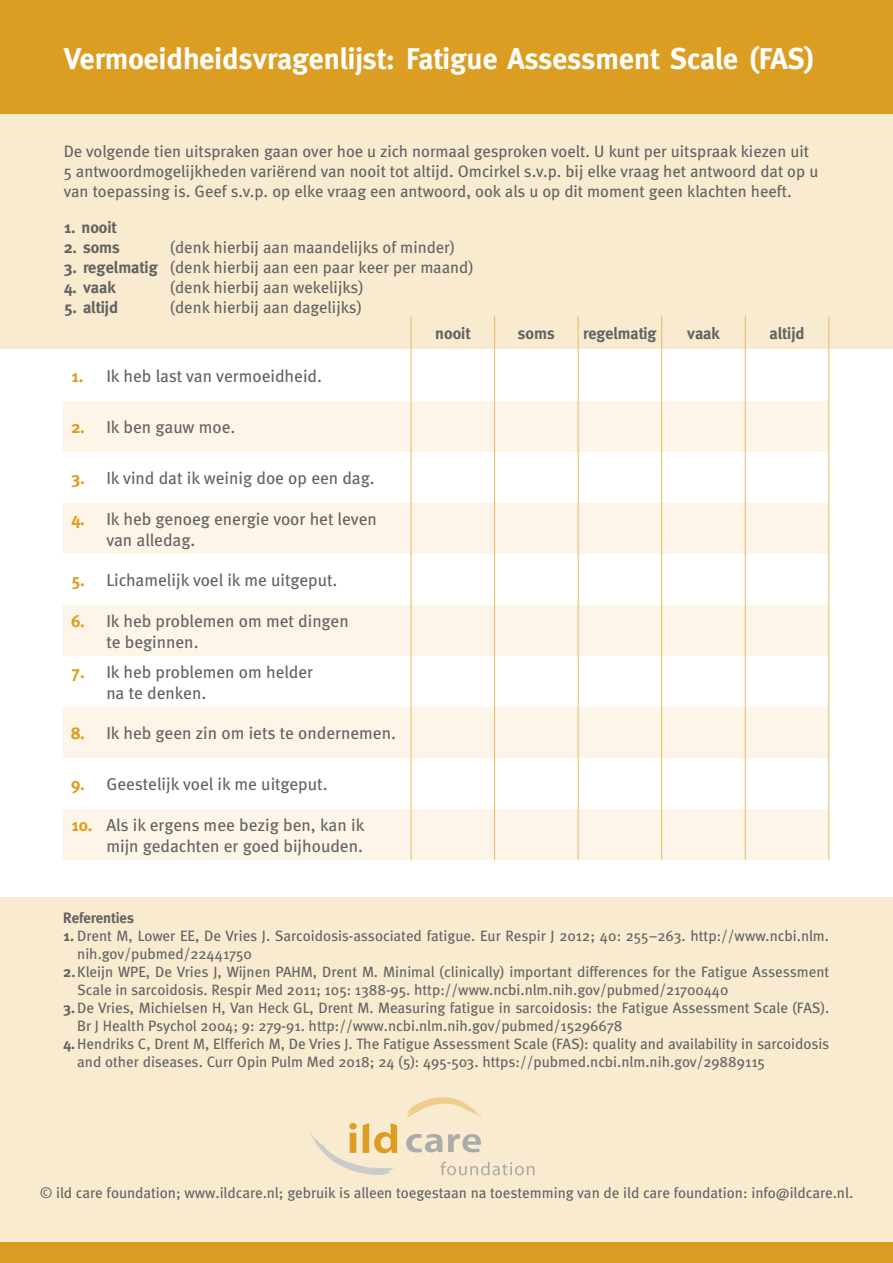
<style>
.page{position:relative;width:893px;height:1263px;background:#fff}
.page>*{position:absolute;margin:0;border:0;box-sizing:border-box;transform-origin:0 0}
.t1{font:700 30px "Meta";color:#fff}
.t2{font:17.25px/20.7px "Meta";color:#636363}
.t3{font:16.5px/19.8px "Meta";color:#636363}
.t4{font:700 16.5px "Meta";color:#636363}
.t5{font:15px "Meta";color:#636363}
.t6{font:700 15px "Meta";color:#636363}
.s1{font-weight:700}
.s2{font-weight:700;color:#db9e22}
</style>
<div class="page">
<div style="left:0;top:101px;width:893px;height:248px;background:#f8ebd0"></div>
<svg style="left:63px;top:401px;width:765px;height:459px;fill:#fcf5e8"></svg>
<hr style="left:411px;top:316px;width:1px;height:34px;background:#e6ba63">
<hr style="left:494px;top:316px;width:1px;height:34px;background:#e6ba63">
<hr style="left:578px;top:316px;width:1px;height:34px;background:#e6ba63">
<hr style="left:661px;top:316px;width:1px;height:34px;background:#e6ba63">
<hr style="left:745px;top:316px;width:1px;height:34px;background:#e6ba63">
<hr style="left:828px;top:316px;width:1px;height:34px;background:#e6ba63">
<hr style="left:411px;top:350px;width:1px;height:51px;background:#e6ba63">
<hr style="left:494px;top:350px;width:1px;height:51px;background:#e6ba63">
<hr style="left:578px;top:350px;width:1px;height:51px;background:#e6ba63">
<hr style="left:661px;top:350px;width:1px;height:51px;background:#e6ba63">
<hr style="left:745px;top:350px;width:1px;height:51px;background:#e6ba63">
<hr style="left:828px;top:350px;width:1px;height:51px;background:#e6ba63">
<hr style="left:411px;top:401px;width:1px;height:51px;background:#e6ba63">
<hr style="left:494px;top:401px;width:1px;height:51px;background:#e6ba63">
<hr style="left:578px;top:401px;width:1px;height:51px;background:#e6ba63">
<hr style="left:661px;top:401px;width:1px;height:51px;background:#e6ba63">
<hr style="left:745px;top:401px;width:1px;height:51px;background:#e6ba63">
<hr style="left:828px;top:401px;width:1px;height:51px;background:#e6ba63">
<hr style="left:411px;top:452px;width:1px;height:51px;background:#e6ba63">
<hr style="left:494px;top:452px;width:1px;height:51px;background:#e6ba63">
<hr style="left:578px;top:452px;width:1px;height:51px;background:#e6ba63">
<hr style="left:661px;top:452px;width:1px;height:51px;background:#e6ba63">
<hr style="left:745px;top:452px;width:1px;height:51px;background:#e6ba63">
<hr style="left:828px;top:452px;width:1px;height:51px;background:#e6ba63">
<hr style="left:411px;top:503px;width:1px;height:51px;background:#e6ba63">
<hr style="left:494px;top:503px;width:1px;height:51px;background:#e6ba63">
<hr style="left:578px;top:503px;width:1px;height:51px;background:#e6ba63">
<hr style="left:661px;top:503px;width:1px;height:51px;background:#e6ba63">
<hr style="left:745px;top:503px;width:1px;height:51px;background:#e6ba63">
<hr style="left:828px;top:503px;width:1px;height:51px;background:#e6ba63">
<hr style="left:411px;top:554px;width:1px;height:51px;background:#e6ba63">
<hr style="left:494px;top:554px;width:1px;height:51px;background:#e6ba63">
<hr style="left:578px;top:554px;width:1px;height:51px;background:#e6ba63">
<hr style="left:661px;top:554px;width:1px;height:51px;background:#e6ba63">
<hr style="left:745px;top:554px;width:1px;height:51px;background:#e6ba63">
<hr style="left:828px;top:554px;width:1px;height:51px;background:#e6ba63">
<hr style="left:411px;top:605px;width:1px;height:51px;background:#e6ba63">
<hr style="left:494px;top:605px;width:1px;height:51px;background:#e6ba63">
<hr style="left:578px;top:605px;width:1px;height:51px;background:#e6ba63">
<hr style="left:661px;top:605px;width:1px;height:51px;background:#e6ba63">
<hr style="left:745px;top:605px;width:1px;height:51px;background:#e6ba63">
<hr style="left:828px;top:605px;width:1px;height:51px;background:#e6ba63">
<hr style="left:411px;top:656px;width:1px;height:51px;background:#e6ba63">
<hr style="left:494px;top:656px;width:1px;height:51px;background:#e6ba63">
<hr style="left:578px;top:656px;width:1px;height:51px;background:#e6ba63">
<hr style="left:661px;top:656px;width:1px;height:51px;background:#e6ba63">
<hr style="left:745px;top:656px;width:1px;height:51px;background:#e6ba63">
<hr style="left:828px;top:656px;width:1px;height:51px;background:#e6ba63">
<hr style="left:411px;top:707px;width:1px;height:51px;background:#e6ba63">
<hr style="left:494px;top:707px;width:1px;height:51px;background:#e6ba63">
<hr style="left:578px;top:707px;width:1px;height:51px;background:#e6ba63">
<hr style="left:661px;top:707px;width:1px;height:51px;background:#e6ba63">
<hr style="left:745px;top:707px;width:1px;height:51px;background:#e6ba63">
<hr style="left:828px;top:707px;width:1px;height:51px;background:#e6ba63">
<hr style="left:411px;top:758px;width:1px;height:51px;background:#e6ba63">
<hr style="left:494px;top:758px;width:1px;height:51px;background:#e6ba63">
<hr style="left:578px;top:758px;width:1px;height:51px;background:#e6ba63">
<hr style="left:661px;top:758px;width:1px;height:51px;background:#e6ba63">
<hr style="left:745px;top:758px;width:1px;height:51px;background:#e6ba63">
<hr style="left:828px;top:758px;width:1px;height:51px;background:#e6ba63">
<hr style="left:411px;top:809px;width:1px;height:51px;background:#e6ba63">
<hr style="left:494px;top:809px;width:1px;height:51px;background:#e6ba63">
<hr style="left:578px;top:809px;width:1px;height:51px;background:#e6ba63">
<hr style="left:661px;top:809px;width:1px;height:51px;background:#e6ba63">
<hr style="left:745px;top:809px;width:1px;height:51px;background:#e6ba63">
<hr style="left:828px;top:809px;width:1px;height:51px;background:#e6ba63">
<div style="left:0;top:898px;width:893px;height:365px;background:#f8ebd0"></div>
<div style="left:0;top:0;width:893px;height:114px;background:#db9e22"></div>
<div style="left:0;top:1242px;width:893px;height:21px;background:#db9e22"></div>
<svg style="left:406px;top:1134px;width:75px;height:18px"></svg>
<svg style="left:440px;top:1161px;width:95px;height:14px"></svg>
<svg style="left:407px;top:1097px;width:75px;height:22px"></svg>
<svg style="left:310px;top:1123px;width:87px;height:52px"></svg>
<h1 class="t1" style="left:64px;top:41px;width:752px">Vermoeidheidsvragenlijst: Fatigue Assessment Scale (FAS)</h1>
<p class="t3" style="left:64px;top:141px;width:756px">De volgende tien uitspraken gaan over hoe u zich normaal gesproken voelt. U kunt per uitspraak kiezen uit<br>5 antwoordmogelijkheden variërend van nooit tot altijd. Omcirkel s.v.p. bij elke vraag het antwoord dat op u van toepassing is. Geef s.v.p. op elke vraag een antwoord, ook als u op dit moment geen klachten heeft.</p>
<p class="t4" style="left:64px;top:218px;width:54px">1. nooit</p>
<p class="t4" style="left:64px;top:238px;width:58px">2. soms</p>
<p class="t3" style="left:170px;top:237px;width:286px">(denk hierbij aan maandelijks of minder)</p>
<p class="t3" style="left:64px;top:257px;width:411px"><span class="s1">3. regelmatig</span> (denk hierbij aan een paar keer per maand)</p>
<p class="t4" style="left:64px;top:277px;width:53px">4. vaak</p>
<p class="t3" style="left:170px;top:277px;width:195px">(denk hierbij aan wekelijks)</p>
<p class="t4" style="left:64px;top:297px;width:56px">5. altijd</p>
<p class="t3" style="left:170px;top:297px;width:193px">(denk hierbij aan dagelijks)</p>
<p class="t4" style="left:435px;top:324px;width:37px">nooit</p>
<p class="t4" style="left:518px;top:324px;width:38px">soms</p>
<p class="t4" style="left:583px;top:324px;width:75px">regelmatig</p>
<p class="t4" style="left:687px;top:324px;width:34px">vaak</p>
<p class="t4" style="left:769px;top:324px;width:37px">altijd</p>
<p class="t2" style="left:71px;top:365px;width:252px"><span class="s2">1.</span> Ik heb last van vermoeidheid.</p>
<p class="t2" style="left:71px;top:416px;width:166px"><span class="s2">2.</span> Ik ben gauw moe.</p>
<p class="t2" style="left:71px;top:468px;width:305px"><span class="s2">3.</span> Ik vind dat ik weinig doe op een dag.</p>
<p class="t2" style="left:106px;top:508px;width:272px;text-indent:-35px"><span class="s2">4.</span> Ik heb genoeg energie voor het leven van alledag.</p>
<p class="t2" style="left:71px;top:570px;width:268px"><span class="s2">5.</span> Lichamelijk voel ik me uitgeput.</p>
<p class="t2" style="left:106px;top:610px;width:244px;text-indent:-35px"><span class="s2">6.</span> Ik heb problemen om met dingen te beginnen.</p>
<p class="t2" style="left:106px;top:661px;width:208px;text-indent:-35px"><span class="s2">7.</span> Ik heb problemen om helder na te denken.</p>
<p class="t2" style="left:71px;top:723px;width:326px"><span class="s2">8.</span> Ik heb geen zin om iets te ondernemen.</p>
<p class="t2" style="left:71px;top:774px;width:258px"><span class="s2">9.</span> Geestelijk voel ik me uitgeput.</p>
<p class="t2" style="left:71px;top:814px;width:295px;text-align:right"><span class="s2">10.</span> Als ik ergens mee bezig ben, kan ik mijn gedachten er goed bijhouden.</p>
<p class="t6" style="left:63px;top:909px;width:72px">Referenties</p>
<p class="t5" style="left:63px;top:927px;width:767px"><span class="s1">1.</span> Drent M, Lower EE, De Vries J. Sarcoidosis-associated fatigue. Eur Respir J 2012; 40: 255–263. http://www.ncbi.nlm.</p>
<p class="t5" style="left:77px;top:945px;width:176px">nih.gov/pubmed/22441750</p>
<p class="t5" style="left:63px;top:963px;width:767px"><span class="s1">2.</span>Kleijn WPE, De Vries J, Wijnen PAHM, Drent M. Minimal (clinically) important differences for the Fatigue Assessment</p>
<p class="t5" style="left:77px;top:981px;width:653px">Scale in sarcoidosis. Respir Med 2011; 105: 1388-95. http://www.ncbi.nlm.nih.gov/pubmed/21700440</p>
<p class="t5" style="left:63px;top:999px;width:767px"><span class="s1">3.</span>De Vries, Michielsen H, Van Heck GL, Drent M. Measuring fatigue in sarcoidosis: the Fatigue Assessment Scale (FAS).</p>
<p class="t5" style="left:77px;top:1017px;width:547px">Br J Health Psychol 2004; 9: 279-91. http://www.ncbi.nlm.nih.gov/pubmed/15296678</p>
<p class="t5" style="left:63px;top:1035px;width:767px"><span class="s1">4.</span>Hendriks C, Drent M, Elfferich M, De Vries J. The Fatigue Assessment Scale (FAS): quality and availability in sarcoidosis</p>
<p class="t5" style="left:77px;top:1053px;width:689px">and other diseases. Curr Opin Pulm Med 2018; 24 (5): 495-503. https://pubmed.ncbi.nlm.nih.gov/29889115</p>
<p class="t5" style="left:40px;top:1183px;width:815px">© ild care foundation; www.ildcare.nl; gebruik is alleen toegestaan na toestemming van de ild care foundation: info@ildcare.nl.</p>
</div>
